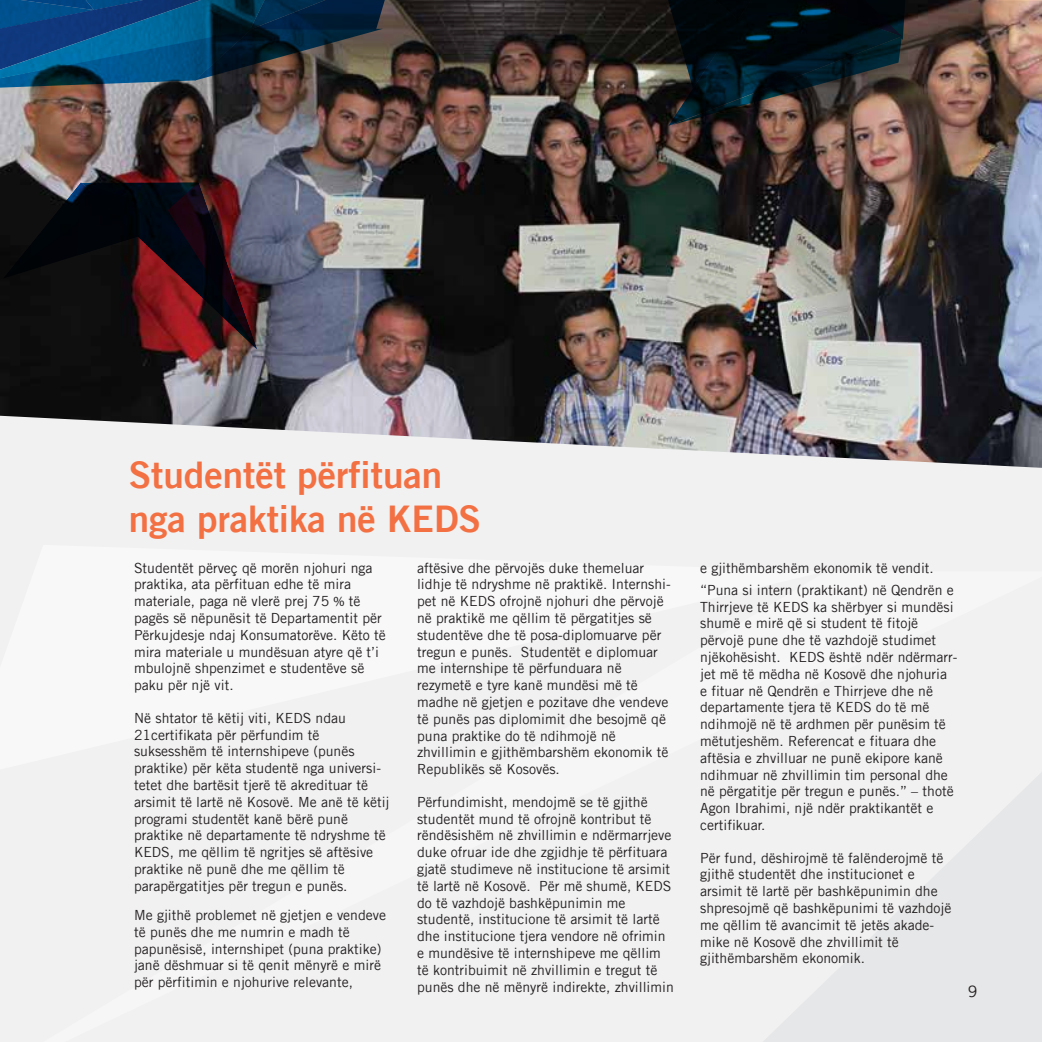
<style>
.page{position:relative;width:1042px;height:1042px;background:#fff}
.page>*{position:absolute;margin:0;border:0;box-sizing:border-box;transform-origin:0 0}
.t1{font:36.75px/44.1px "KED Sbold";color:#f37043}
.t2{font:15.75px "KED Sregular";color:#231f20}
.t3{font:14px/16.8px "KED Sregular";color:#231f20}
.s1{font-family:"Myriad Pro"}
</style>
<div class="page">
<div style="left:0;top:468px;width:1042px;height:574px;background:#f1f1f2"></div>
<svg style="left:0;top:545px;width:826px;height:224px"></svg>
<div style="left:43px;top:571px;width:999px;height:471px;background:#f1f1f2"></div>
<svg style="left:762px;top:772px;width:280px;height:270px;fill:#efeff0"></svg>
<img style="left:0;top:0;width:1042px;height:468px">
<svg style="left:4px;top:183px;width:253px;height:166px;background:#271217"></svg>
<h1 class="t1" style="left:129px;top:452px;width:354px">Studentët përfituan nga praktika në KEDS</h1>
<p class="t3" style="left:134px;top:559px;width:253px">Studentët përveç që morën njohuri nga praktika, ata përfituan edhe të mira materiale, paga në vlerë prej 75 <span class="s1">%</span> të pagës së nëpunësit të Departamentit për Përkujdesje ndaj Konsumatorëve. Këto të mira materiale u mundësuan atyre që t’i mbulojnë shpenzimet e studentëve së paku për një vit.</p>
<p class="t3" style="left:134px;top:709px;width:257px">Në shtator të këtij viti, KEDS ndau 21certifikata për përfundim të suksesshëm të internshipeve (punës praktike) për këta studentë nga universi&shy;tetet dhe bartësit tjerë të akredituar të arsimit të lartë në Kosovë. Me anë të këtij programi studentët kanë bërë punë praktike në departamente të ndryshme të KEDS, me qëllim të ngritjes së aftësive praktike në punë dhe me qëllim të parapërgatitjes për tregun e punës.</p>
<p class="t3" style="left:134px;top:906px;width:253px">Me gjithë problemet në gjetjen e vendeve të punës dhe me numrin e madh të papunësisë, internshipet (puna praktike) janë dëshmuar si të qenit mënyrë e mirë për përfitimin e njohurive relevante,</p>
<p class="t3" style="left:417px;top:559px;width:255px">aftësive dhe përvojës duke themeluar lidhje të ndryshme në praktikë. Internshi&shy;pet në KEDS ofrojnë njohuri dhe përvojë në praktikë me qëllim të përgatitjes së studentëve dhe të posa-diplomuarve për tregun e punës. Studentët e diplomuar me internshipe të përfunduara në rezymetë e tyre kanë mundësi më të madhe në gjetjen e pozitave dhe vendeve të punës pas diplomimit dhe besojmë që puna praktike do të ndihmojë në zhvillimin e gjithëmbarshëm ekonomik të Republikës së Kosovës.</p>
<p class="t3" style="left:417px;top:793px;width:258px">Përfundimisht, mendojmë se të gjithë studentët mund të ofrojnë kontribut të rëndësishëm në zhvillimin e ndërmarrjeve duke ofruar ide dhe zgjidhje të përfituara gjatë studimeve në institucione të arsimit të lartë në Kosovë. Për më shumë, KEDS do të vazhdojë bashkëpunimin me studentë, institucione të arsimit të lartë dhe institucione tjera vendore në ofrimin e mundësive të internshipeve me qëllim të kontribuimit në zhvillimin e tregut të punës dhe në mënyrë indirekte, zhvillimin</p>
<p class="t3" style="left:700px;top:556px;width:255px;line-height:22.1px">e gjithëmbarshëm ekonomik të vendit. “Puna si intern (praktikant) në Qendrën e</p>
<p class="t3" style="left:700px;top:598px;width:259px">Thirrjeve të KEDS ka shërbyer si mundësi shumë e mirë që si student të fitojë përvojë pune dhe të vazhdojë studimet njëkohësisht. KEDS është ndër ndërmarr&shy;jet më të mëdha në Kosovë dhe njohuria e fituar në Qendrën e Thirrjeve dhe në departamente tjera të KEDS do të më ndihmojë në të ardhmen për punësim të mëtutjeshëm. Referencat e fituara dhe aftësia e zhvilluar ne punë ekipore kanë ndihmuar në zhvillimin tim personal dhe në përgatitje për tregun e punës.” – thotë Agon Ibrahimi, një ndër praktikantët e certifikuar.</p>
<p class="t3" style="left:700px;top:849px;width:253px">Për fund, dëshirojmë të falënderojmë të gjithë studentët dhe institucionet e arsimit të lartë për bashkëpunimin dhe shpresojmë që bashkëpunimi të vazhdojë me qëllim të avancimit të jetës akade&shy;mike në Kosovë dhe zhvillimit të gjithëmbarshëm ekonomik.</p>
<p class="t2" style="left:968px;top:981px;width:11px">9</p>
</div>
